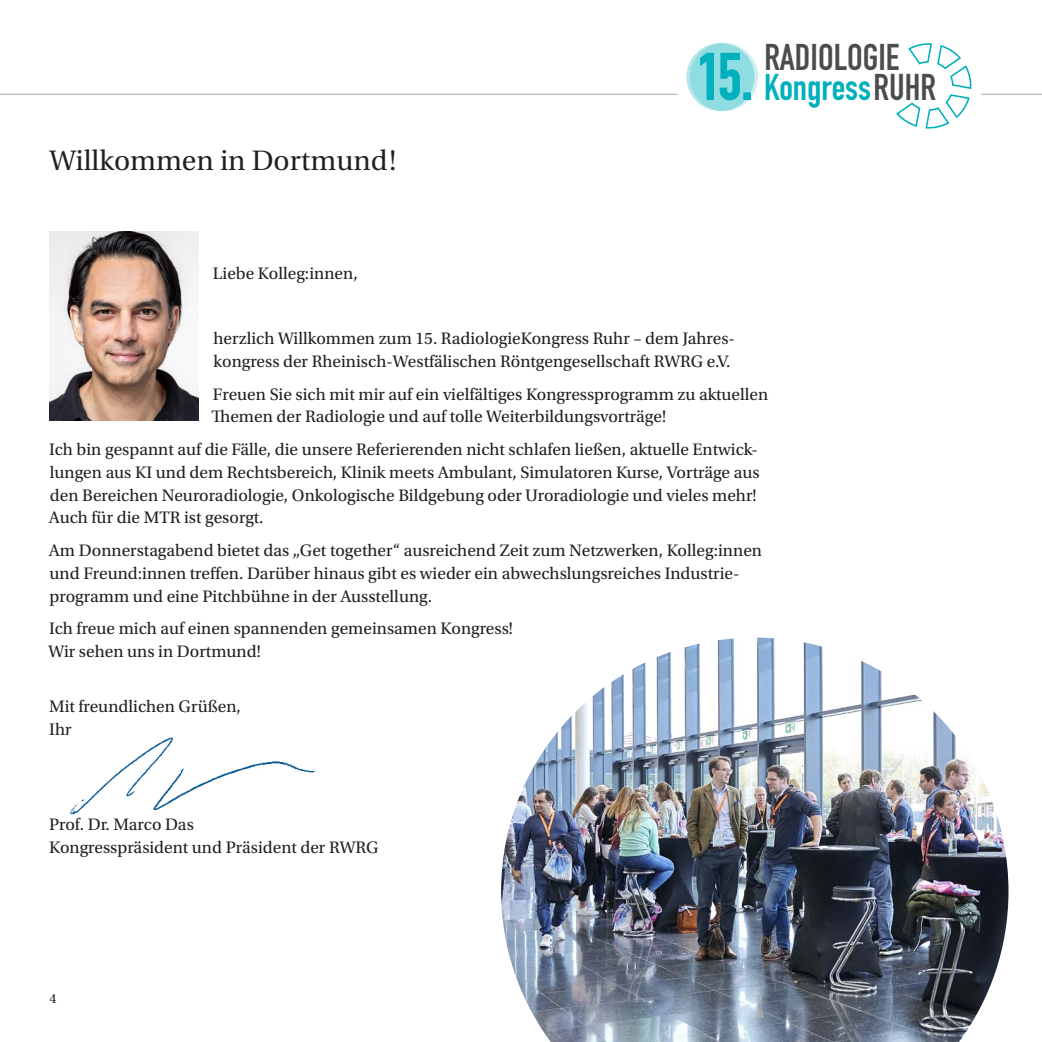
<style>
.page{position:relative;width:1042px;height:1042px;background:#fff}
.page>*{position:absolute;margin:0;border:0;box-sizing:border-box;transform-origin:0 0}
.t1{font:36.75px "DIN Engschrift";color:#00b0bc}
.t2{font:36.75px "DIN Engschrift";color:#4b4c4d}
.Head_1{font:28px "Utopia";color:#231f20}
.grund{font:17.5px/22.8px "Utopia Std";color:#231f20}
.grund-2{font:14px "Utopia Std";color:#231f20}
.s1{font-size:64.92px}
.s2{color:#4b4c4d}
</style>
<div class="page">
<hr style="left:0;top:94px;width:677px;height:1px;background:#a8a9ad">
<hr style="left:981px;top:94px;width:61px;height:1px;background:#a8a9ad">
<svg style="left:896px;top:43px;width:76px;height:86px"></svg>
<svg style="left:686px;top:43px;width:68px;height:68px"></svg>
<svg style="left:690px;top:43px;width:68px;height:68px;background:#97dee3"></svg>
<svg style="left:700px;top:52px;width:40px;height:49px;background:#78d4db"></svg>
<div style="left:743px;top:92px;width:7px;height:8px;border:1px solid #00b0bc"></div>
<img style="left:70px;top:737px;width:247px;height:78px">
<img style="left:50px;top:231px;width:148px;height:189px">
<img style="left:501px;top:637px;width:507px;height:405px">
<p class="Head_1" style="left:50px;top:145px;width:348px">Willkommen in Dortmund!</p>
<p class="grund" style="left:213px;top:262px;width:146px">Liebe Kolleg:innen,</p>
<h1 class="t2" style="left:764px;top:36px;width:137px">RADIOLOGIE</h1>
<h1 class="t1" style="left:697px;top:66px;width:240px"><span class="s1">15.</span> ongress<span class="s2">RUHR</span></h1>
<h1 class="t1" style="left:764px;top:66px;width:17px">K</h1>
<p class="grund" style="left:214px;top:327px;width:520px">herzlich Willkommen zum 15. RadiologieKongress Ruhr – dem Jahres&shy;kongress der Rheinisch-Westfälischen Röntgengesellschaft RWRG e.V.</p>
<p class="grund" style="left:211px;top:383px;width:558px">Freuen Sie sich mit mir auf ein vielfältiges Kongressprogramm zu aktuellen<br>Themen der Radiologie und auf tolle Weiterbildungsvorträge!</p>
<p class="grund" style="left:49px;top:438px;width:712px">Ich bin gespannt auf die Fälle, die unsere Referierenden nicht schlafen ließen, aktuelle Entwick&shy;lungen aus KI und dem Rechtsbereich, Klinik meets Ambulant, Simulatoren Kurse, Vorträge aus den Bereichen Neuroradiologie, Onkologische Bildgebung oder Uroradiologie und vieles mehr!<br>Auch für die MTR ist gesorgt.</p>
<p class="grund" style="left:49px;top:539px;width:715px">Am Donnerstagabend bietet das „Get together“ ausreichend Zeit zum Netzwerken, Kolleg:innen und Freund:innen treffen. Darüber hinaus gibt es wieder ein abwechslungsreiches Industrie&shy;programm und eine Pitchbühne in der Ausstellung.</p>
<p class="grund" style="left:49px;top:617px;width:466px">Ich freue mich auf einen spannenden gemeinsamen Kongress!<br>Wir sehen uns in Dortmund!</p>
<p class="grund" style="left:49px;top:696px;width:193px">Mit freundlichen Grüßen,<br>Ihr</p>
<p class="grund" style="left:49px;top:813px;width:331px">Prof. Dr. Marco Das<br>Kongresspräsident und Präsident der RWRG</p>
<p class="grund-2" style="left:49px;top:990px;width:9px">4</p>
</div>
